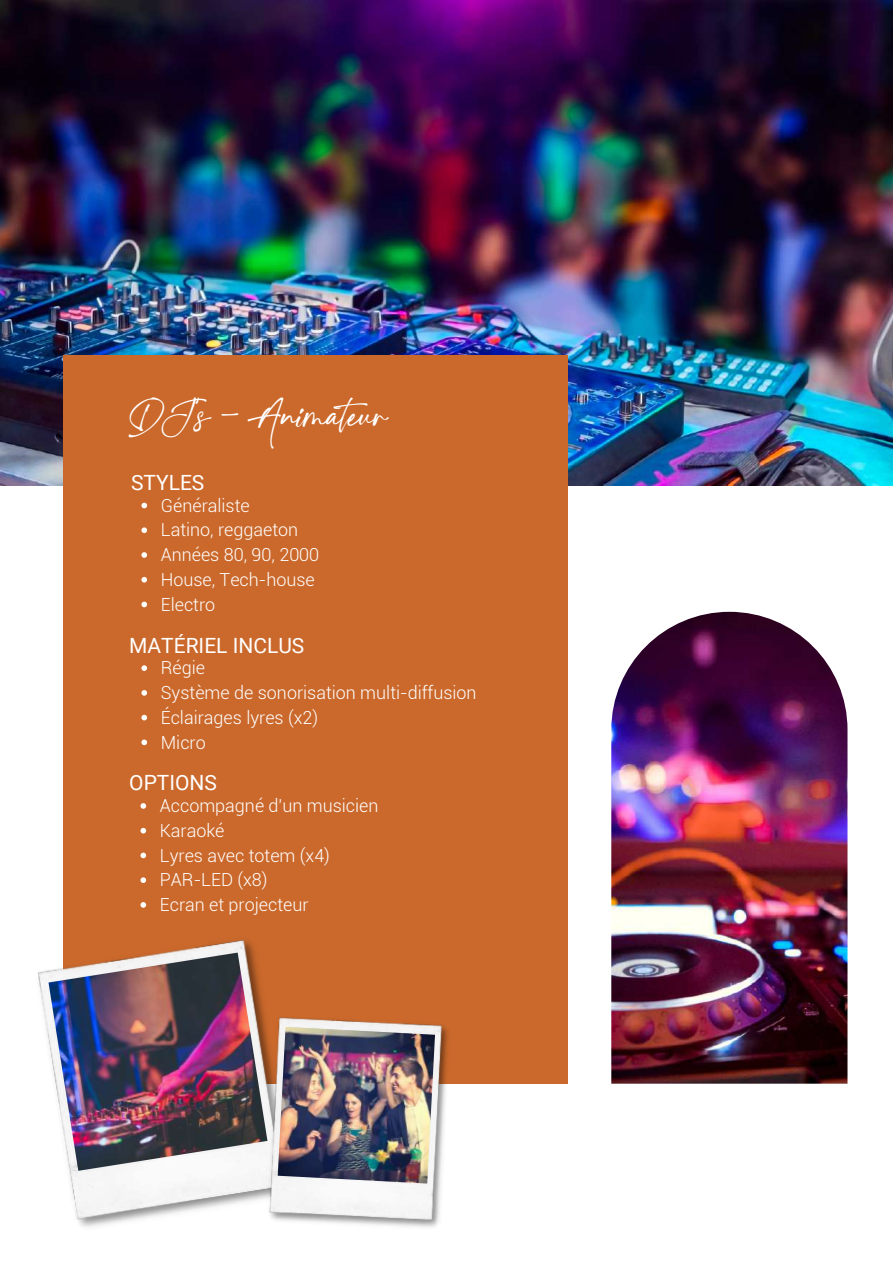
<style>
.page{position:relative;width:893px;height:1264px;background:#fff}
.page>*{position:absolute;margin:0;border:0;box-sizing:border-box;transform-origin:0 0}
.t1{font:49.5px "Charlotte Southern";color:#fff}
.t2{font:21px "Roboto";color:#fff}
.t3{font:300 18px/24.8px "Roboto";color:#fff}
</style>
<div class="page">
<img style="left:0;top:0;width:892px;height:485px">
<div style="left:63px;top:356px;width:505px;height:727px;background:#cb692c"></div>
<img style="left:37px;top:939px;width:226px;height:288px">
<img style="left:48px;top:952px;width:216px;height:218px">
<img style="left:611px;top:612px;width:236px;height:471px">
<img style="left:263px;top:1011px;width:191px;height:217px">
<img style="left:278px;top:1026px;width:157px;height:157px">
<svg style="left:141px;top:502px;width:6px;height:6px"></svg>
<svg style="left:141px;top:527px;width:6px;height:6px"></svg>
<svg style="left:141px;top:552px;width:6px;height:6px"></svg>
<svg style="left:141px;top:577px;width:6px;height:5px"></svg>
<svg style="left:141px;top:601px;width:6px;height:6px"></svg>
<svg style="left:141px;top:665px;width:6px;height:6px"></svg>
<svg style="left:141px;top:690px;width:6px;height:5px"></svg>
<svg style="left:141px;top:714px;width:6px;height:6px"></svg>
<svg style="left:141px;top:739px;width:6px;height:6px"></svg>
<svg style="left:140px;top:803px;width:6px;height:5px"></svg>
<svg style="left:140px;top:827px;width:6px;height:6px"></svg>
<svg style="left:140px;top:852px;width:6px;height:6px"></svg>
<svg style="left:140px;top:877px;width:6px;height:6px"></svg>
<svg style="left:140px;top:902px;width:6px;height:5px"></svg>
<h1 class="t1" style="left:130px;top:397px;width:256px">DJ's - Animateur</h1>
<p class="t2" style="left:131px;top:470px;width:75px">STYLES</p>
<p class="t3" style="left:161px;top:493px;width:160px">Généraliste<br>Latino, reggaeton<br>Années 80, 90, 2000<br>House, Tech-house<br>Electro</p>
<p class="t2" style="left:129px;top:633px;width:177px">MATÉRIEL INCLUS</p>
<p class="t3" style="left:161px;top:655px;width:317px">Régie<br>Système de sonorisation multi-diffusion<br>Éclairages lyres (x2)<br>Micro</p>
<p class="t2" style="left:129px;top:771px;width:89px">OPTIONS</p>
<p class="t3" style="left:160px;top:793px;width:220px">Accompagné d'un musicien<br>Karaoké<br>Lyres avec totem (x4)<br>PAR-LED (x8)<br>Ecran et projecteur</p>
</div>
